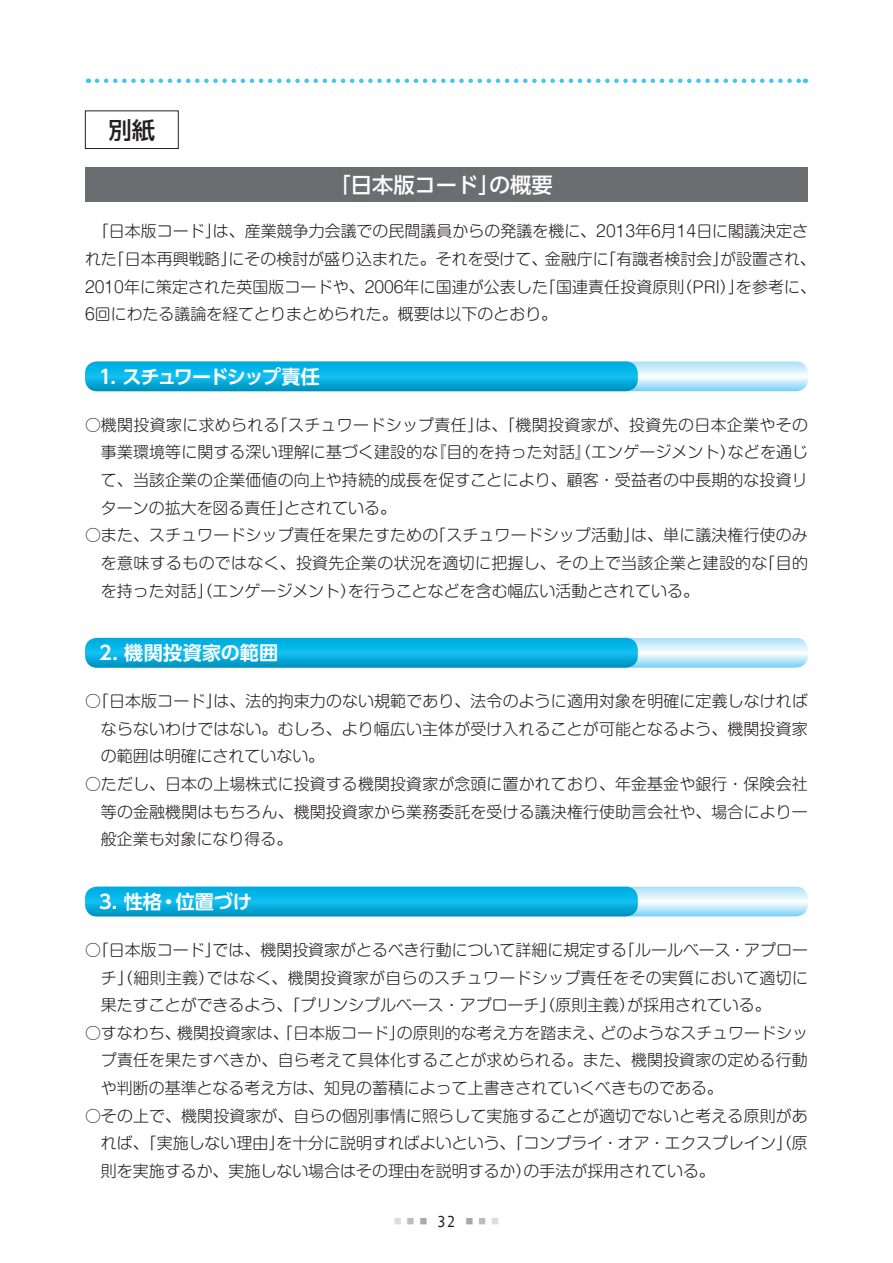
<style>
.page{position:relative;width:893px;height:1263px;background:#fff}
.page>*{position:absolute;margin:0;border:0;box-sizing:border-box;transform-origin:0 0}
.t1{font:500 23.4px "UD Shin Go Pro";color:#231f20}
.t2{font:500 21.3px "UD Shin Go Pro";color:#fff}
.t3{font:700 19.2px "UD Shin Go Pro De";letter-spacing:-.08em;color:#fff}
.t4{font:700 19.2px "UD Shin Go Pro De";letter-spacing:.015em;color:#fff}
.t5{font:700 19.2px "UD Shin Go Pro De";letter-spacing:-.005em;color:#fff}
.t6{font:300 15.9px/27.6px "Shin M Go Pro";color:#231f20;text-align:justify}
.t7{font:300 12.75px "Shin M Go Pro";color:#dcdddf}
.s1{color:#bcbdc0}
.s2{color:#a8a9ad}
.s3{font-family:"Andale Mono";font-weight:400;font-size:15.9px;color:#231f20}
</style>
<div class="page">
<svg style="left:97px;top:79px;width:709px;height:4px"></svg>
<div style="left:85px;top:168px;width:723px;height:34px;background:#6c6d70"></div>
<svg style="left:85px;top:361px;width:723px;height:30px;background:#37bde5"></svg>
<svg style="left:85px;top:638px;width:723px;height:30px;background:#36bde5"></svg>
<svg style="left:85px;top:887px;width:723px;height:29px;background:#34bde5"></svg>
<div style="left:85px;top:111px;width:94px;height:38px;border:1px solid #231f20"></div>
<h1 class="t1" style="left:108px;top:111px;width:48px">別紙</h1>
<h2 class="t2" style="left:330px;top:168px;width:225px">「日本版コード」の概要</h2>
<p class="t6" style="left:85px;top:216px;width:732px;text-align:left;text-indent:8px">「日本版コード」は、産業競争力会議での民間議員からの発議を機に、2013年6月14日に閣議決定された「日本再興戦略」にその検討が盛り込まれた。それを受けて、金融庁に「有識者検討会」が設置され、2010年に策定された英国版コードや、2006年に国連が公表した「国連責任投資原則（PRI）」を参考に、6回にわたる議論を経てとりまとめられた。概要は以下のとおり。</p>
<p class="t3" style="left:99px;top:361px;width:222px">1. スチュワードシップ責任</p>
<p class="t6" style="left:101px;top:409px;width:709px;text-indent:-16px">○機関投資家に求められる「スチュワードシップ責任」は、「機関投資家が、投資先の日本企業やその事業環境等に関する深い理解に基づく建設的な『目的を持った対話』（エンゲージメント）などを通じて、当該企業の企業価値の向上や持続的成長を促すことにより、顧客・受益者の中長期的な投資リターンの拡大を図る責任」とされている。</p>
<p class="t6" style="left:101px;top:520px;width:708px;text-indent:-16px">○また、スチュワードシップ責任を果たすための「スチュワードシップ活動」は、単に議決権行使のみを意味するものではなく、投資先企業の状況を適切に把握し、その上で当該企業と建設的な「目的を持った対話」（エンゲージメント）を行うことなどを含む幅広い活動とされている。</p>
<p class="t4" style="left:99px;top:637px;width:181px">2. 機関投資家の範囲</p>
<p class="t6" style="left:101px;top:685px;width:708px;text-indent:-16px">○「日本版コード」は、法的拘束力のない規範であり、法令のように適用対象を明確に定義しなければならないわけではない。むしろ、より幅広い主体が受け入れることが可能となるよう、機関投資家の範囲は明確にされていない。</p>
<p class="t6" style="left:101px;top:768px;width:708px;text-indent:-16px">○ただし、日本の上場株式に投資する機関投資家が念頭に置かれており、年金基金や銀行・保険会社等の金融機関はもちろん、機関投資家から業務委託を受ける議決権行使助言会社や、場合により一般企業も対象になり得る。</p>
<p class="t5" style="left:99px;top:886px;width:154px">3. 性格・位置づけ</p>
<p class="t6" style="left:101px;top:934px;width:708px;text-indent:-16px">○「日本版コード」では、機関投資家がとるべき行動について詳細に規定する「ルールベース・アプローチ」（細則主義）ではなく、機関投資家が自らのスチュワードシップ責任をその実質において適切に果たすことができるよう、「プリンシプルベース・アプローチ」（原則主義）が採用されている。</p>
<p class="t6" style="left:101px;top:1017px;width:708px;text-indent:-16px">○すなわち、機関投資家は、「日本版コード」の原則的な考え方を踏まえ、どのようなスチュワードシップ責任を果たすべきか、自ら考えて具体化することが求められる。また、機関投資家の定める行動や判断の基準となる考え方は、知見の蓄積によって上書きされていくべきものである。</p>
<p class="t6" style="left:101px;top:1100px;width:708px;text-indent:-16px">○その上で、機関投資家が、自らの個別事情に照らして実施することが適切でないと考える原則があれば、「実施しない理由」を十分に説明すればよいという、「コンプライ・オア・エクスプレイン」（原則を実施するか、実施しない場合はその理由を説明するか）の手法が採用されている。</p>
<p class="t7" style="left:392px;top:1211px;width:111px">▪<span class="s1">▪</span><span class="s2">▪</span> <span class="s3">32</span> <span class="s2">▪</span><span class="s1">▪</span>▪</p>
</div>
